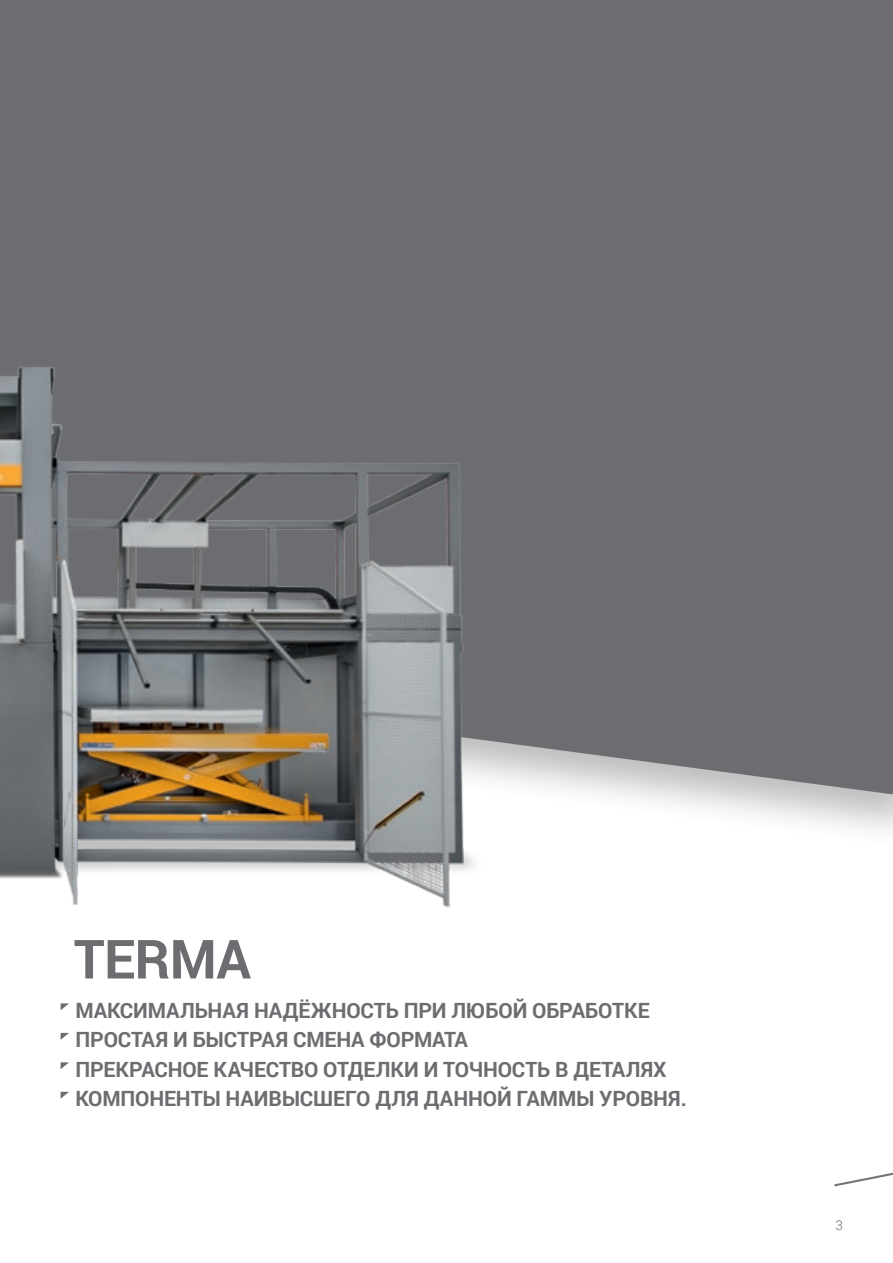
<style>
.page{position:relative;width:893px;height:1263px;background:#fff}
.page>*{position:absolute;margin:0;border:0;box-sizing:border-box;transform-origin:0 0}
.t1{font:700 54px "Roboto";letter-spacing:-.01em;color:#6c6d70}
.t2{font:700 21px/29.4px "Roboto";letter-spacing:-.005em;color:#6c6d70}
.t3{font:300 13.5px "Roboto";color:#6c6d70}
</style>
<div class="page">
<svg style="left:834px;top:1172px;width:59px;height:14px"></svg>
<div style="left:0;top:0;width:893px;height:849px;background:#231f20;opacity:.3"></div>
<div style="left:0;top:0;width:893px;height:796px;background:#6c6d70"></div>
<img style="left:0;top:183px;width:505px;height:724px">
<svg style="left:61px;top:1003px;width:8px;height:7px"></svg>
<svg style="left:61px;top:1033px;width:8px;height:7px"></svg>
<svg style="left:61px;top:1062px;width:8px;height:7px"></svg>
<svg style="left:61px;top:1092px;width:8px;height:7px"></svg>
<p class="t1" style="left:74px;top:921px;width:179px">TERMA</p>
<p class="t2" style="left:75px;top:995px;width:613px">МАКСИМАЛЬНАЯ НАДЁЖНОСТЬ ПРИ ЛЮБОЙ ОБРАБОТКЕ ПРОСТАЯ И БЫСТРАЯ СМЕНА ФОРМАТА<br>ПРЕКРАСНОЕ КАЧЕСТВО ОТДЕЛКИ И ТОЧНОСТЬ В ДЕТАЛЯХ КОМПОНЕНТЫ НАИВЫСШЕГО ДЛЯ ДАННОЙ ГАММЫ УРОВНЯ.</p>
<p class="t3" style="left:836px;top:1215px;width:9px">3</p>
</div>
